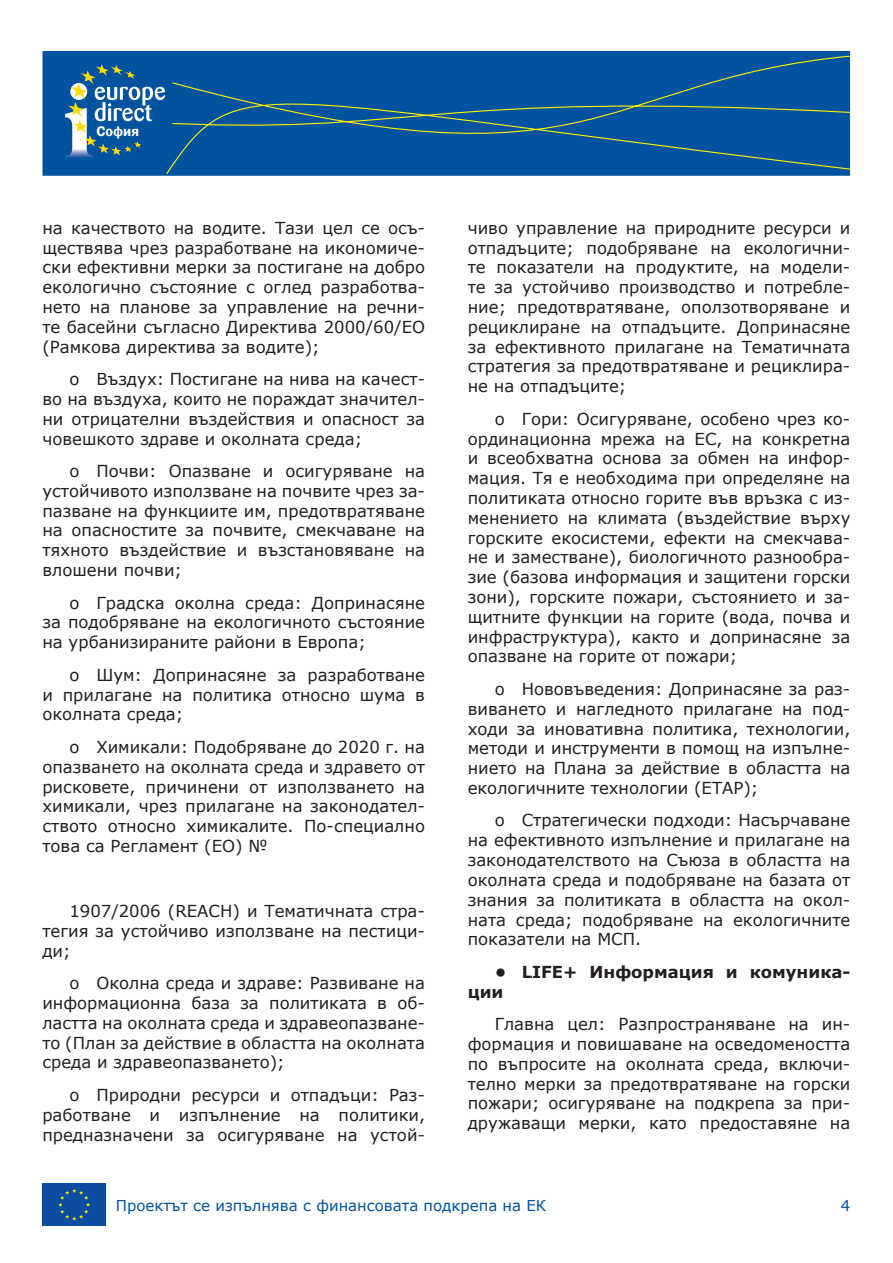
<style>
.page{position:relative;width:893px;height:1263px;background:#fff}
.page>*{position:absolute;margin:0;border:0;box-sizing:border-box;transform-origin:0 0}
.t1{font:16.5px/19.8px "Verdana";color:#231f20;text-align:justify}
.t2{font:700 16.5px/19.8px "Verdana";color:#231f20}
.t3{font:15px "Verdana";color:#0153a0}
.t4{font:600 14.25px "Franklin Gothic";color:#fff}
</style>
<div class="page">
<div style="left:43px;top:51px;width:807px;height:125px;background:#0153a0"></div>
<svg style="left:128px;top:55px;width:722px;height:121px"></svg>
<div style="left:57px;top:57px;width:115px;height:110px;background:#0153a0;border-radius:10px"></div>
<svg style="left:65px;top:64px;width:100px;height:94px"></svg>
<div style="left:43px;top:1183px;width:63px;height:43px;background:#0d4da1"></div>
<svg style="left:58px;top:1189px;width:32px;height:31px"></svg>
<p class="t4" style="left:96px;top:123px;width:44px">София</p>
<p class="t1" style="left:42px;top:218px;width:384px">на качеството на водите. Тази цел се осъ&shy;ществява чрез разработване на икономиче&shy;ски ефективни мерки за постигане на добро екологично състояние с оглед разработва&shy;нето на планове за управление на речни&shy;те басейни съгласно Директива 2000/60/ЕО (Рамкова директива за водите);</p>
<p class="t1" style="left:42px;top:369px;width:384px;text-indent:27px">o Въздух: Постигане на нива на качест&shy;во на въздуха, които не пораждат значител&shy;ни отрицателни въздействия и опасност за човешкото здраве и околната среда;</p>
<p class="t1" style="left:42px;top:461px;width:384px;text-indent:27px">o Почви: Опазване и осигуряване на устойчивото използване на почвите чрез за&shy;пазване на функциите им, предотвратяване на опасностите за почвите, смекчаване на тяхното въздействие и възстановяване на влошени почви;</p>
<p class="t1" style="left:42px;top:593px;width:384px;text-indent:27px">o Градска околна среда: Допринасяне за подобряване на екологичното състояние на урбанизираните райони в Европа;</p>
<p class="t1" style="left:42px;top:665px;width:384px;text-indent:27px">o Шум: Допринасяне за разработване и прилагане на политика относно шума в околната среда;</p>
<p class="t1" style="left:42px;top:737px;width:384px;text-indent:27px">o Химикали: Подобряване до 2020 г. на опазването на околната среда и здравето от рисковете, причинени от използването на химикали, чрез прилагане на законодател&shy;ството относно химикалите. По-специално това са Регламент (ЕО) №</p>
<p class="t1" style="left:42px;top:901px;width:384px;text-indent:27px">1907/2006 (REACH) и Тематичната стра&shy;тегия за устойчиво използване на пестици&shy;ди;</p>
<p class="t1" style="left:42px;top:973px;width:384px;text-indent:27px">o Околна среда и здраве: Развиване на информационна база за политиката в об&shy;ластта на околната среда и здравеопазване&shy;то (План за действие в областта на околната среда и здравеопазването);</p>
<p class="t1" style="left:42px;top:1085px;width:384px;text-indent:27px">o Природни ресурси и отпадъци: Раз&shy;работване и изпълнение на политики, предназначени за осигуряване на устой-</p>
<p class="t1" style="left:468px;top:218px;width:384px">чиво управление на природните ресурси и отпадъците; подобряване на екологични&shy;те показатели на продуктите, на модели&shy;те за устойчиво производство и потребле&shy;ние; предотвратяване, оползотворяване и рециклиране на отпадъците. Допринасяне за ефективното прилагане на Тематичната стратегия за предотвратяване и рециклира&shy;не на отпадъците;</p>
<p class="t1" style="left:468px;top:409px;width:384px;text-indent:27px">o Гори: Осигуряване, особено чрез ко&shy;ординационна мрежа на ЕС, на конкретна и всеобхватна основа за обмен на инфор&shy;мация. Тя е необходима при определяне на политиката относно горите във връзка с из&shy;менението на климата (въздействие върху горските екосистеми, ефекти на смекчава&shy;не и заместване), биологичното разнообра&shy;зие (базова информация и защитени горски зони), горските пожари, състоянието и за&shy;щитните функции на горите (вода, почва и инфраструктура), както и допринасяне за опазване на горите от пожари;</p>
<p class="t1" style="left:468px;top:679px;width:384px;text-indent:27px">o Нововъведения: Допринасяне за раз&shy;виването и нагледното прилагане на под&shy;ходи за иновативна политика, технологии, методи и инструменти в помощ на изпълне&shy;нието на Плана за действие в областта на екологичните технологии (ЕТАР);</p>
<p class="t1" style="left:468px;top:810px;width:384px;text-indent:27px">o Стратегически подходи: Насърчаване на ефективното изпълнение и прилагане на законодателството на Съюза в областта на околната среда и подобряване на базата от знания за политиката в областта на окол&shy;ната среда; подобряване на екологичните показатели на МСП.</p>
<p class="t2" style="left:468px;top:961px;width:384px;text-indent:27px">• LIFE+ Информация и комуника&shy;ции</p>
<p class="t1" style="left:468px;top:1014px;width:384px;text-indent:27px">Главна цел: Разпространяване на ин&shy;формация и повишаване на осведомеността по въпросите на околната среда, включи&shy;телно мерки за предотвратяване на горски пожари; осигуряване на подкрепа за при&shy;дружаващи мерки, като предоставяне на</p>
<p class="t3" style="left:116px;top:1195px;width:432px">Проектът се изпълнява с финансовата подкрепа на ЕК</p>
<p class="t3" style="left:841px;top:1195px;width:11px">4</p>
</div>
